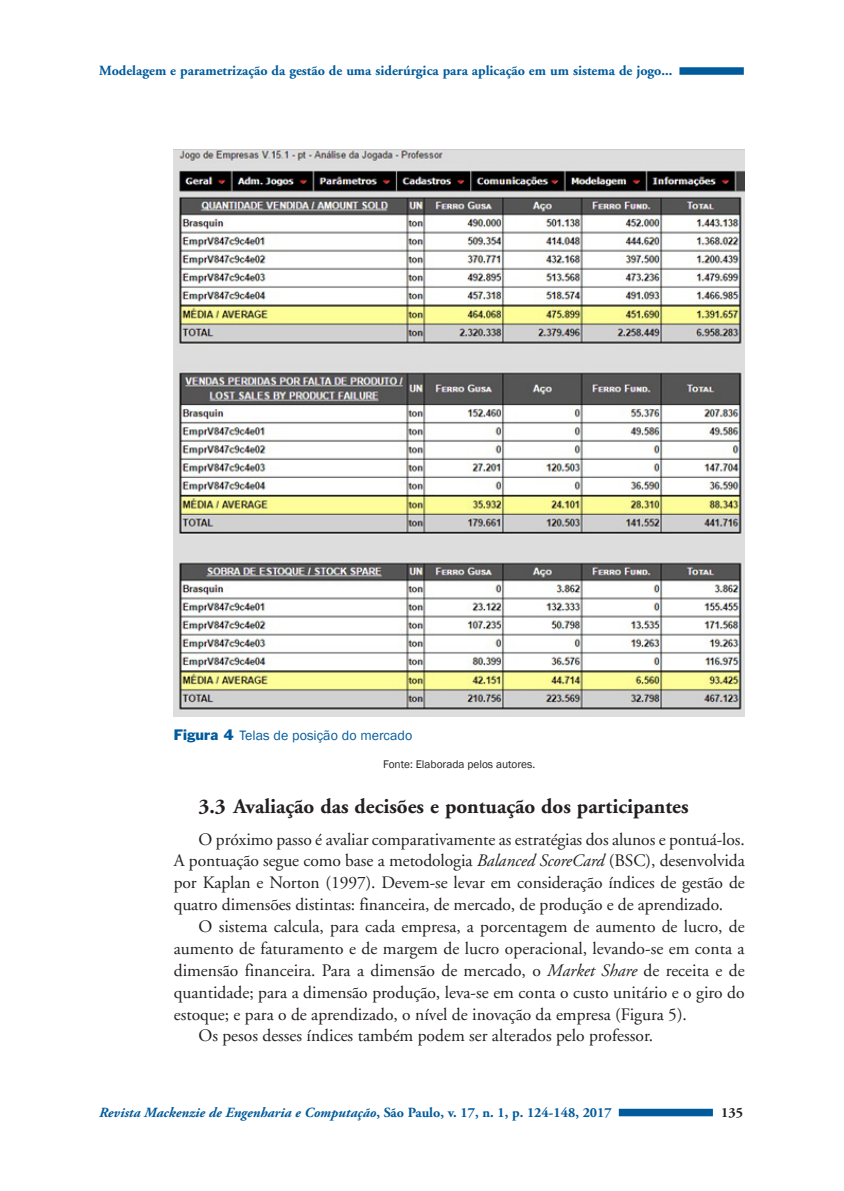
<style>
.page{position:relative;width:844px;height:1191px;background:#fff}
.page>*{position:absolute;margin:0;border:0;box-sizing:border-box;transform-origin:0 0}
.t1{font:700 21px "Adobe Garamond";color:#231f20}
.t2{font:17.5px/21.9px "Adobe Garamond";color:#231f20;text-align:justify}
.t3{font:700 14px "Adobe Garamond";color:#005a9c}
.t4{font:italic 700 14px "Adobe Garamond Pro";color:#005a9c}
.t5{font:14px "Franklin Gothic";color:#005a9c}
.t6{font:700 14px "Adobe Garamond";color:#231f20}
.t7{font:11.38px "Franklin Gothic";color:#231f20}
.s1{font-style:inherit}
.s2{font-style:italic}
.s3{font-style:normal}
</style>
<div class="page">
<div style="left:679px;top:67px;width:64px;height:8px;background:#005a9c"></div>
<div style="left:618px;top:1108px;width:94px;height:8px;background:#005a9c"></div>
<img style="left:174px;top:150px;width:570px;height:566px">
<p class="t3" style="left:99px;top:65px;width:574px">Modelagem e parametrização da gestão de uma siderúrgica para aplicação em um sistema de jogo...</p>
<p class="t5" style="left:174px;top:727px;width:240px"><span class="s1">Figura 4</span> Telas de posição do mercado</p>
<p class="t7" style="left:383px;top:757px;width:154px">Fonte: Elaborada pelos autores.</p>
<p class="t1" style="left:198px;top:797px;width:491px">3.3 Avaliação das decisões e pontuação dos participantes</p>
<p class="t2" style="left:174px;top:829px;width:572px;text-indent:25px">O próximo passo é avaliar comparativamente as estratégias dos alunos e pontuá-los.<br>A pontuação segue como base a metodologia <span class="s2">Balanced ScoreCard</span> (BSC), desenvolvida por Kaplan e Norton (1997). Devem-se levar em consideração índices de gestão de quatro dimensões distintas: financeira, de mercado, de produção e de aprendizado.</p>
<p class="t2" style="left:198px;top:917px;width:547px">O sistema calcula, para cada empresa, a porcentagem de aumento de lucro, de</p>
<p class="t2" style="left:174px;top:939px;width:572px">aumento de faturamento e de margem de lucro operacional, levando-se em conta a</p>
<p class="t2" style="left:174px;top:961px;width:572px">dimensão financeira. Para a dimensão de mercado, o <span class="s2">Market Share</span> de receita e de</p>
<p class="t2" style="left:174px;top:982px;width:572px">quantidade; para a dimensão produção, leva-se em conta o custo unitário e o giro do</p>
<p class="t2" style="left:174px;top:1004px;width:514px">estoque; e para o de aprendizado, o nível de inovação da empresa (Figura 5).</p>
<p class="t2" style="left:198px;top:1026px;width:456px">Os pesos desses índices também podem ser alterados pelo professor.</p>
<p class="t4" style="left:99px;top:1106px;width:514px">Revista Mackenzie de Engenharia e Computação<span class="s3">, São Paulo, v. 17, n. 1, p. 124-148, 2017</span></p>
<p class="t6" style="left:721px;top:1106px;width:23px">135</p>
</div>
